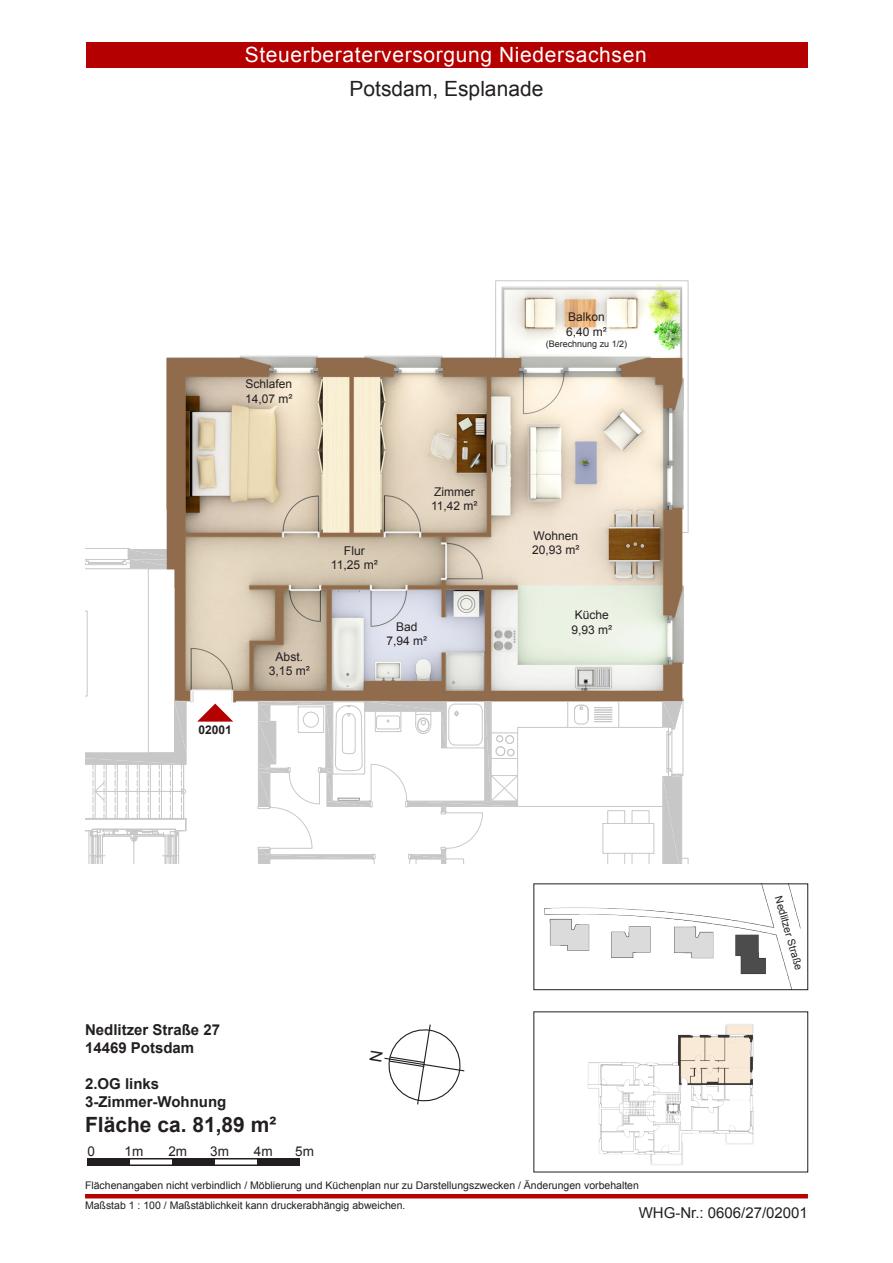
<style>
.page{position:relative;width:893px;height:1263px;background:#fff}
.page>*{position:absolute;margin:0;border:0;box-sizing:border-box;transform-origin:0 0}
.t1{font:21px "Arial";letter-spacing:.03em;color:#fff}
.t2{font:21px "Arial";color:#231f20}
.t3{font:700 21px "Arial";color:#231f20}
.t4{font:700 15px "Arial";color:#231f20}
.t5{font:15px "Arial";color:#231f20}
.t6{font:13.5px "Arial";color:#231f20}
.t7{font:12.15px "Arial";color:#231f20}
.t8{font:12px "Arial";color:#231f20}
.t9{font:700 12px "Arial";color:#231f20}
.t10{font:10.5px "Arial";color:#231f20}
.t11{font:9px "Arial";color:#231f20}
</style>
<div class="page">
<div style="left:87px;top:1158px;width:43px;height:8px;background:#231f20"></div>
<hr style="left:87px;top:1158px;width:213px;height:1px;background:#231f20">
<hr style="left:87px;top:1164px;width:213px;height:2px;background:#231f20">
<div style="left:172px;top:1158px;width:43px;height:8px;background:#231f20"></div>
<div style="left:257px;top:1158px;width:43px;height:8px;background:#231f20"></div>
<hr style="left:85px;top:1194px;width:723px;height:4px;background:#b60300">
<div style="left:86px;top:43px;width:721px;height:25px;background:#b40000"></div>
<img style="left:534px;top:1012px;width:274px;height:160px">
<img style="left:534px;top:884px;width:274px;height:106px">
<img style="left:85px;top:280px;width:604px;height:584px">
<svg style="left:384px;top:1024px;width:81px;height:81px"></svg>
<h1 class="t1" style="left:245px;top:41px;width:404px">Steuerberaterversorgung Niedersachsen</h1>
<h1 class="t2" style="left:350px;top:75px;width:195px">Potsdam, Esplanade</h1>
<p class="t8" style="left:246px;top:376px;width:48px">Schlafen</p>
<p class="t8" style="left:245px;top:391px;width:49px">14,07 m²</p>
<p class="t8" style="left:568px;top:309px;width:38px">Balkon</p>
<p class="t8" style="left:566px;top:324px;width:42px">6,40 m²</p>
<p class="t11" style="left:546px;top:337px;width:83px">(Berechnung zu 1/2)</p>
<p class="t9" style="left:199px;top:722px;width:35px">02001</p>
<p class="t7" style="left:276px;top:648px;width:29px">Abst.</p>
<p class="t7" style="left:269px;top:663px;width:43px">3,15 m²</p>
<p class="t8" style="left:434px;top:484px;width:42px">Zimmer</p>
<p class="t8" style="left:431px;top:498px;width:48px">11,42 m²</p>
<p class="t8" style="left:534px;top:528px;width:46px">Wohnen</p>
<p class="t7" style="left:344px;top:543px;width:22px">Flur</p>
<p class="t8" style="left:532px;top:542px;width:49px">20,93 m²</p>
<p class="t7" style="left:331px;top:557px;width:48px">11,25 m²</p>
<p class="t8" style="left:396px;top:619px;width:23px">Bad</p>
<p class="t8" style="left:386px;top:633px;width:42px">7,94 m²</p>
<p class="t8" style="left:575px;top:607px;width:36px">Küche</p>
<p class="t8" style="left:572px;top:622px;width:42px">9,93 m²</p>
<p class="t4" style="left:85px;top:1019px;width:137px">Nedlitzer Straße 27</p>
<p class="t4" style="left:85px;top:1037px;width:111px">14469 Potsdam</p>
<p class="t4" style="left:85px;top:1073px;width:76px">2.OG links</p>
<p class="t4" style="left:85px;top:1091px;width:143px">3-Zimmer-Wohnung</p>
<p class="t3" style="left:85px;top:1110px;width:193px">Fläche ca. 81,89 m²</p>
<p class="t6" style="left:87px;top:1142px;width:9px">0</p>
<p class="t6" style="left:125px;top:1142px;width:20px">1m</p>
<p class="t6" style="left:168px;top:1142px;width:20px">2m</p>
<p class="t6" style="left:210px;top:1142px;width:20px">3m</p>
<p class="t6" style="left:254px;top:1142px;width:20px">4m</p>
<p class="t6" style="left:295px;top:1142px;width:20px">5m</p>
<p class="t10" style="left:85px;top:1179px;width:555px">Flächenangaben nicht verbindlich / Möblierung und Küchenplan nur zu Darstellungszwecken / Änderungen vorbehalten</p>
<p class="t10" style="left:785px;top:894px;width:77px;rotate:74deg">Nedlitzer Straße</p>
<p class="t10" style="left:85px;top:1198px;width:322px">Maßstab 1 : 100 / Maßstäblichkeit kann druckerabhängig abweichen.</p>
<p class="t5" style="left:639px;top:1203px;width:171px">WHG-Nr.: 0606/27/02001</p>
</div>
